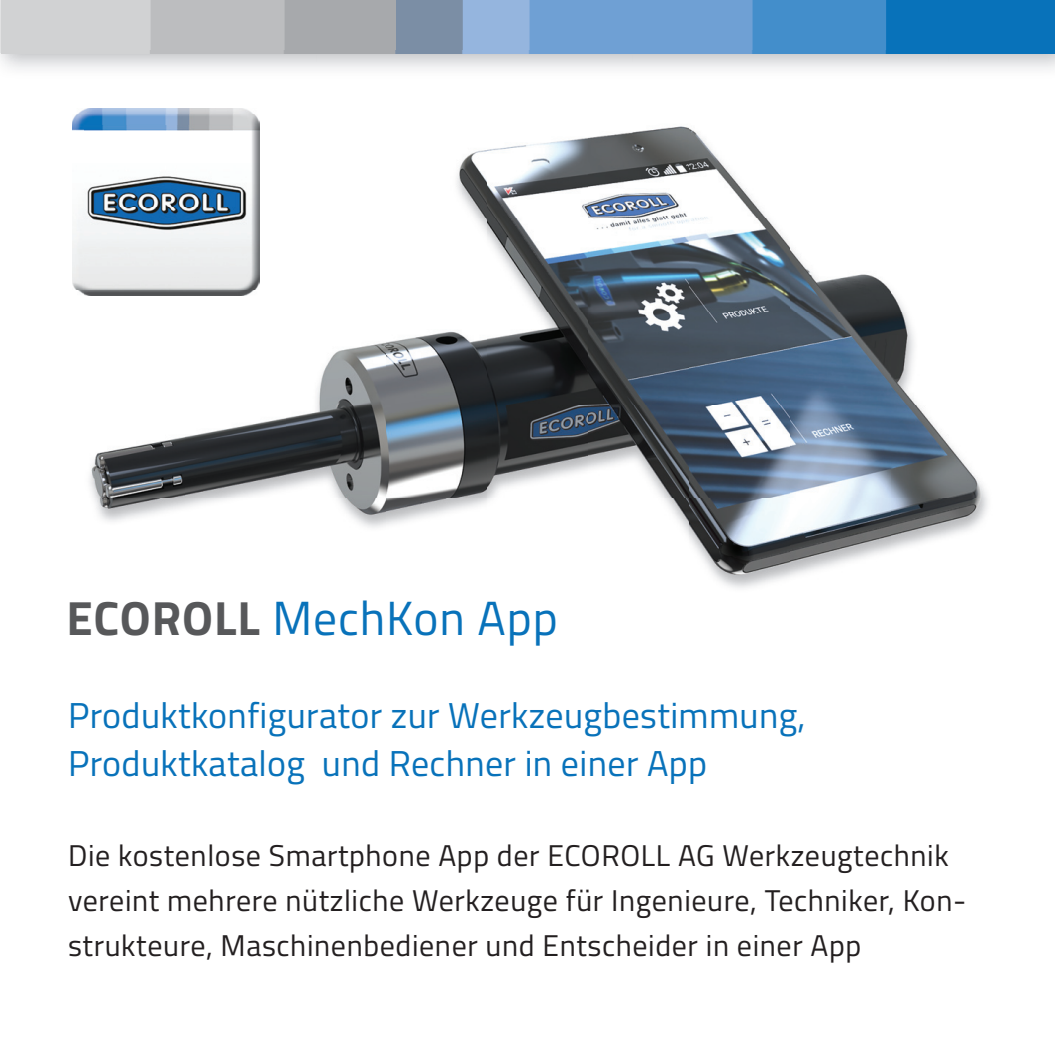
<style>
.page{position:relative;width:1055px;height:1055px;background:#fff}
.page>*{position:absolute;margin:0;border:0;box-sizing:border-box;transform-origin:0 0}
.t1{font:48px "Titillium Web";letter-spacing:.02em;color:#0872ba}
.t2{font:36px/48px "Titillium Web";letter-spacing:.01em;color:#0872ba}
.t3{font:30px/45px "Titillium Web";letter-spacing:.02em;color:#231f20}
.s1{font-weight:700;color:#57585a}
</style>
<div class="page">
<img style="left:259px;top:125px;width:510px;height:94px">
<img style="left:89px;top:437px;width:96px;height:85px">
<img style="left:185px;top:219px;width:803px;height:369px">
<img style="left:78px;top:108px;width:175px;height:6px">
<svg style="left:78px;top:290px;width:6px;height:5px"></svg>
<img style="left:84px;top:125px;width:175px;height:171px">
<img style="left:72px;top:114px;width:94px;height:88px">
<img style="left:165px;top:114px;width:94px;height:11px">
<img style="left:72px;top:212px;width:12px;height:78px">
<img style="left:0;top:0;width:1054px;height:69px">
<img style="left:1px;top:50px;width:1053px;height:3px">
<h1 class="t1" style="left:66px;top:582px;width:493px"><span class="s1">ECOROLL</span> MechKon App</h1>
<p class="t2" style="left:68px;top:689px;width:739px">Produktkonfigurator zur Werkzeugbestimmung,<br>Produktkatalog und Rechner in einer App</p>
<p class="t3" style="left:68px;top:831px;width:899px">Die kostenlose Smartphone App der ECOROLL AG Werkzeugtechnik vereint mehrere nützliche Werkzeuge für Ingenieure, Techniker, Kon&shy;strukteure, Maschinenbediener und Entscheider in einer App</p>
</div>
